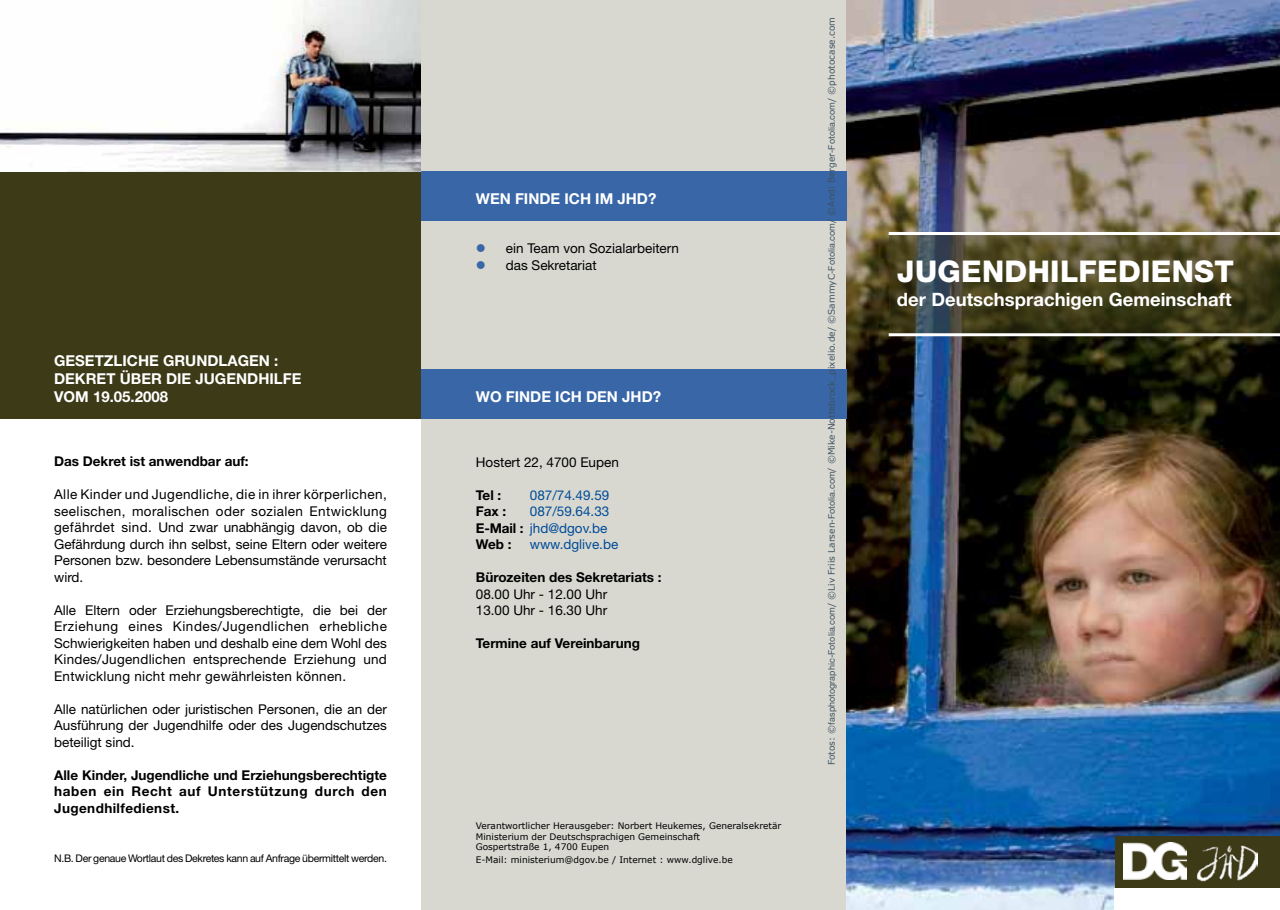
<style>
.page{position:relative;width:1280px;height:910px;background:#fff}
.page>*{position:absolute;margin:0;border:0;box-sizing:border-box;transform-origin:0 0}
.t1{font:800 30px "Helvetica Neue LT Std";letter-spacing:.01em;color:#fff}
.t2{font:700 18.45px "Helvetica Neue LT Std";letter-spacing:.005em;color:#fff}
.t3{font:700 15px "Helvetica Neue LT Std";color:#fff}
.t4{font:13.5px/16.5px "Helvetica Neue LT Std";color:#000;text-align:justify}
.t5{font:700 13.5px/16.5px "Helvetica Neue LT Std";color:#000;text-align:justify}
.t6{font:13.5px/16.5px "Helvetica Neue LT Std";color:#004b96}
.t7{font:10.5px "Helvetica Neue LT Std";letter-spacing:-.03em;color:#000}
.t8{font:9px/10.8px "Verdana";color:#000}
.t9{font:9px "Verdana";letter-spacing:.005em;color:#3f5261}
.s1{color:#3866a7}
.s2{font-weight:700;color:#000}
.s3{font-family:"Helvetica Neue LT Std"}
</style>
<div class="page">
<div style="left:421px;top:0;width:425px;height:910px;background:#d8d8d1"></div>
<img style="left:846px;top:0;width:434px;height:910px">
<div style="left:1115px;top:837px;width:165px;height:73px;background:#3d3a17"></div>
<img style="left:1124px;top:843px;width:62px;height:36px">
<img style="left:1196px;top:845px;width:61px;height:37px">
<div style="left:1115px;top:888px;width:165px;height:22px;background:#fff"></div>
<div style="left:0;top:171px;width:421px;height:248px;background:#3d3a17"></div>
<div style="left:421px;top:171px;width:425px;height:50px;background:#3866a7"></div>
<div style="left:421px;top:369px;width:425px;height:50px;background:#3866a7"></div>
<svg style="left:889px;top:235px;width:391px;height:98px;background:#464325"></svg>
<hr style="left:889px;top:232px;width:391px;height:3px;background:#fff">
<hr style="left:889px;top:333px;width:391px;height:3px;background:#fff">
<img style="left:0;top:0;width:421px;height:171px">
<p class="t3" style="left:54px;top:351px;width:22px">Geset</p>
<p class="t3" style="left:104px;top:351px;width:135px">zliche Grundlage</p>
<p class="t3" style="left:259px;top:351px;width:21px">n :</p>
<p class="t3" style="left:54px;top:369px;width:22px">Dekret</p>
<p class="t3" style="left:120px;top:369px;width:22px">über</p>
<p class="t3" style="left:166px;top:369px;width:49px">die Juge</p>
<p class="t3" style="left:236px;top:369px;width:57px">ndhilfe</p>
<p class="t3" style="left:54px;top:387px;width:115px">vom 19.05.2008</p>
<p class="t5" style="left:54px;top:453px;width:196px">Das Dekret ist anwendbar auf:</p>
<p class="t4" style="left:54px;top:486px;width:334px">Alle Kinder und Jugendliche, die in ihrer körperlichen, seelischen, moralischen oder sozialen Entwicklung gefährdet sind. Und zwar unabhängig davon, ob die Gefährdung durch ihn selbst, seine Eltern oder weitere Personen bzw. besondere Lebensumstände verursacht wird.</p>
<p class="t4" style="left:54px;top:602px;width:334px">Alle Eltern oder Erziehungsberechtigte, die bei der Erziehung eines Kindes/Jugendlichen erhebliche Schwierigkeiten haben und deshalb eine dem Wohl des Kindes/Jugendlichen entsprechende Erziehung und Entwicklung nicht mehr gewährleisten können.</p>
<p class="t4" style="left:54px;top:701px;width:334px">Alle natürlichen oder juristischen Personen, die an der Ausführung der Jugendhilfe oder des Jugendschutzes beteiligt sind.</p>
<p class="t5" style="left:54px;top:766px;width:334px">Alle Kinder, Jugendliche und Erziehungsberechtigte haben ein Recht auf Unterstützung durch den Jugendhilfedienst.</p>
<p class="t7" style="left:54px;top:852px;width:334px">N.B. Der genaue Wortlaut des Dekretes kann auf Anfrage übermittelt werden.</p>
<p class="t3" style="left:476px;top:189px;width:182px">Wen finde ich im JHD?</p>
<p class="t4" style="left:476px;top:239px;width:205px"><span class="s1">●</span> ein Team von Sozialarbeitern</p>
<p class="t4" style="left:476px;top:256px;width:122px"><span class="s1">●</span> das Sekretariat</p>
<p class="t3" style="left:476px;top:387px;width:187px">Wo finde ich den JHD?</p>
<p class="t4" style="left:476px;top:453px;width:145px">Hostert 22, 4700 Eupen</p>
<p class="t5" style="left:476px;top:486px;width:27px">Tel :</p>
<p class="t6" style="left:530px;top:486px;width:81px">087/74.49.59</p>
<p class="t5" style="left:476px;top:503px;width:32px">Fax :</p>
<p class="t6" style="left:476px;top:503px;width:135px;text-indent:54px">087/59.64.33<br><span class="s2">E-Mail :</span> jhd@dgov.be<br><span class="s2">Web :</span></p>
<p class="t6" style="left:530px;top:536px;width:90px">www.dglive.be</p>
<p class="t5" style="left:476px;top:569px;width:187px">Bürozeiten des Sekretariats :</p>
<p class="t4" style="left:476px;top:585px;width:133px">08.00 Uhr - 12.00 Uhr<br>13.00 Uhr - 16.30 Uhr</p>
<p class="t5" style="left:476px;top:635px;width:166px">Termine auf Vereinbarung</p>
<p class="t8" style="left:476px;top:820px;width:307px">Verantwortlicher Herausgeber: Norbert Heukemes, Generalsekretär<br>Ministerium der Deutschsprachigen Gemeinschaft<br>Gospertstraße 1, 4700 Eupen</p>
<p class="t8" style="left:476px;top:854px;width:258px">E-Mail: ministerium@dgov.be / Internet : www.dglive.be</p>
<p class="t9" style="left:825px;top:765px;width:749px;rotate:-90deg">Fotos: ©<span class="s3">fasphotographic-Fotolia.com</span>/ ©Liv Friis Larsen<span class="s3">-Fotolia.com</span>/ ©Mike-Nottebrock_pixelio.de/ ©SammyC<span class="s3">-Fotolia.com</span>/ ©Andi Berger<span class="s3">-Fotolia.com</span>/ ©photocase.com</p>
<h1 class="t1" style="left:897px;top:254px;width:339px">JUGENDHILFEDIENST</h1>
<h2 class="t2" style="left:897px;top:288px;width:336px">der Deutschsprachigen Gemeinschaft</h2>
</div>
